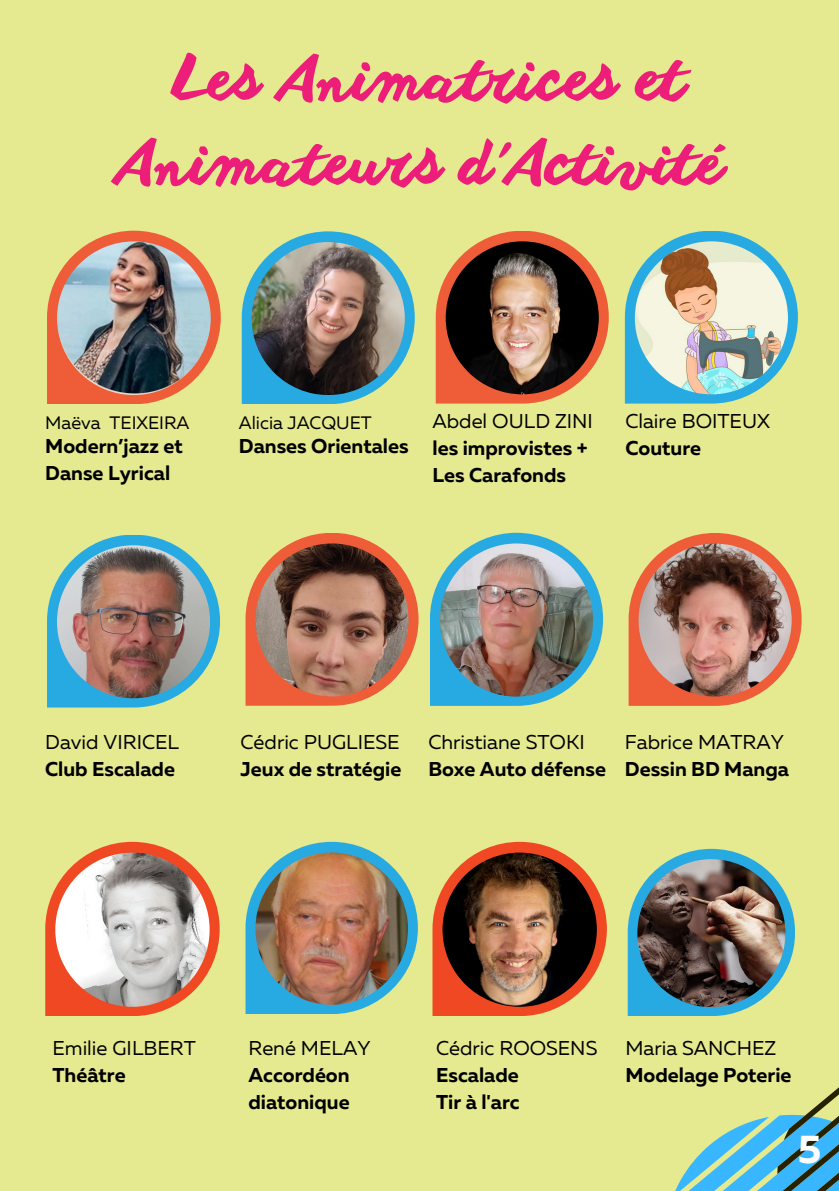
<style>
.page{position:relative;width:839px;height:1191px;background:#fff}
.page>*{position:absolute;margin:0;border:0;box-sizing:border-box;transform-origin:0 0}
.t1{font:60px/84px "Anothershabby";color:#ed1e79;text-align:center}
.t2{font:700 40px "Muller";color:#fff}
.t3{font:700 20px/27px "Muller";color:#000}
.t4{font:20px "Muller";color:#000}
.t5{font:18px "Muller";color:#000}
</style>
<div class="page">
<div style="left:0;top:0;width:838px;height:1191px;background:#e5e990"></div>
<svg style="left:432px;top:842px;width:175px;height:174px"></svg>
<img style="left:442px;top:853px;width:154px;height:154px">
<svg style="left:47px;top:231px;width:174px;height:173px"></svg>
<img style="left:57px;top:241px;width:154px;height:154px">
<svg style="left:430px;top:533px;width:173px;height:173px"></svg>
<img style="left:440px;top:543px;width:153px;height:154px">
<svg style="left:628px;top:533px;width:173px;height:173px"></svg>
<img style="left:638px;top:544px;width:153px;height:153px">
<svg style="left:435px;top:231px;width:173px;height:173px"></svg>
<img style="left:445px;top:241px;width:153px;height:153px">
<svg style="left:625px;top:231px;width:172px;height:173px"></svg>
<img style="left:634px;top:241px;width:153px;height:153px">
<svg style="left:47px;top:535px;width:173px;height:173px"></svg>
<img style="left:57px;top:545px;width:153px;height:153px">
<svg style="left:245px;top:533px;width:173px;height:173px"></svg>
<img style="left:255px;top:543px;width:153px;height:153px">
<svg style="left:45px;top:842px;width:175px;height:174px"></svg>
<img style="left:55px;top:853px;width:154px;height:154px">
<svg style="left:245px;top:842px;width:173px;height:172px"></svg>
<img style="left:255px;top:852px;width:153px;height:153px">
<svg style="left:675px;top:1088px;width:163px;height:103px"></svg>
<svg style="left:627px;top:849px;width:168px;height:167px"></svg>
<img style="left:637px;top:859px;width:148px;height:148px">
<svg style="left:242px;top:231px;width:173px;height:173px"></svg>
<img style="left:252px;top:242px;width:153px;height:153px">
<p class="t1" style="left:117px;top:45px;width:607px">Les Animatrices et<br>Animateurs d'Activité</p>
<p class="t5" style="left:45px;top:415px;width:146px">Maëva TEIXEIRA</p>
<p class="t3" style="left:45px;top:434px;width:139px">Modern’jazz et<br>Danse Lyrical</p>
<p class="t5" style="left:239px;top:415px;width:134px">Alicia JACQUET</p>
<p class="t3" style="left:239px;top:434px;width:171px">Danses Orientales</p>
<p class="t4" style="left:432px;top:412px;width:162px">Abdel OULD ZINI</p>
<p class="t3" style="left:432px;top:436px;width:157px">les improvistes +<br>Les Carafonds</p>
<p class="t4" style="left:625px;top:412px;width:146px">Claire BOITEUX</p>
<p class="t3" style="left:625px;top:436px;width:77px">Couture</p>
<p class="t4" style="left:45px;top:734px;width:135px">David VIRICEL</p>
<p class="t3" style="left:45px;top:757px;width:131px">Club Escalade</p>
<p class="t4" style="left:240px;top:734px;width:160px">Cédric PUGLIESE</p>
<p class="t3" style="left:240px;top:757px;width:162px">Jeux de stratégie</p>
<p class="t4" style="left:428px;top:734px;width:158px">Christiane STOKI</p>
<p class="t3" style="left:428px;top:757px;width:179px">Boxe Auto défense</p>
<p class="t4" style="left:625px;top:734px;width:160px">Fabrice MATRAY</p>
<p class="t3" style="left:625px;top:757px;width:166px">Dessin BD Manga</p>
<p class="t4" style="left:52px;top:1040px;width:145px">Emilie GILBERT</p>
<p class="t3" style="left:52px;top:1064px;width:75px">Théâtre</p>
<p class="t4" style="left:248px;top:1040px;width:124px">René MELAY</p>
<p class="t3" style="left:248px;top:1064px;width:103px">Accordéon</p>
<p class="t3" style="left:248px;top:1091px;width:103px">diatonique</p>
<p class="t4" style="left:436px;top:1040px;width:163px">Cédric ROOSENS</p>
<p class="t3" style="left:436px;top:1064px;width:84px">Escalade</p>
<p class="t3" style="left:436px;top:1091px;width:85px">Tir à l'arc</p>
<p class="t4" style="left:625px;top:1040px;width:152px">Maria SANCHEZ</p>
<p class="t3" style="left:625px;top:1064px;width:168px">Modelage Poterie</p>
<p class="t2" style="left:797px;top:1132px;width:25px">5</p>
</div>
